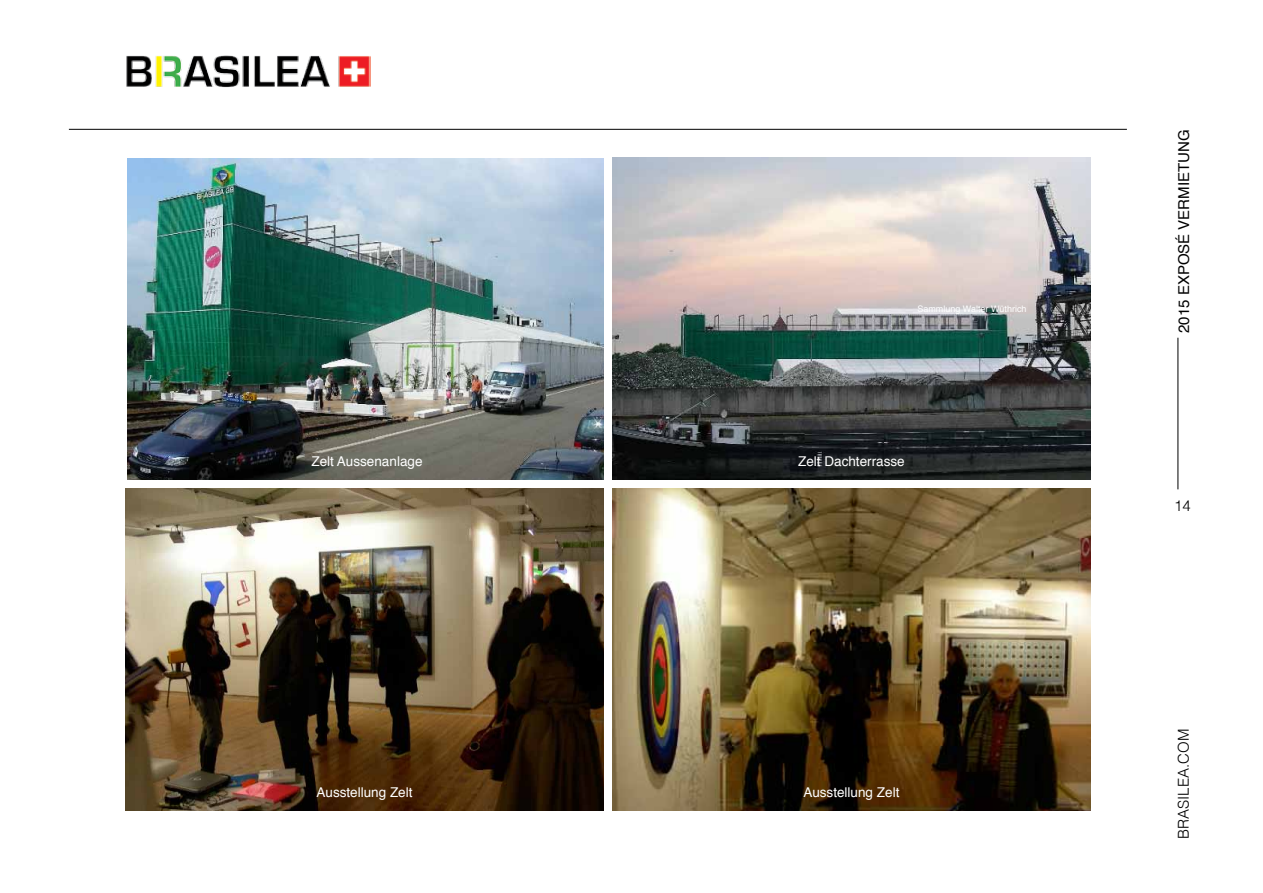
<style>
.page{position:relative;width:1263px;height:893px;background:#fff}
.page>*{position:absolute;margin:0;border:0;box-sizing:border-box;transform-origin:0 0}
.t1{font:15px "Helvetica";color:#000}
.t2{font:300 15px "Helvetica";color:#000}
.t3{font:13.5px "Helvetica";color:#fff}
.t4{font:9px "Helvetica";color:#fff}
</style>
<div class="page">
<img style="left:126px;top:55px;width:245px;height:33px">
<hr style="left:69px;top:129px;width:1058px;height:1px;background:#000">
<hr style="left:1178px;top:338px;width:1px;height:151px;background:#000">
<img style="left:612px;top:157px;width:478px;height:322px">
<img style="left:128px;top:159px;width:476px;height:320px">
<img style="left:125px;top:489px;width:479px;height:321px">
<img style="left:612px;top:489px;width:478px;height:321px">
<img style="left:612px;top:810px;width:478px;height:1px">
<p class="t4" style="left:917px;top:302px;width:111px">Sammlung Walter Wüthrich</p>
<p class="t3" style="left:311px;top:451px;width:113px">Zelt Aussenanlage</p>
<p class="t3" style="left:798px;top:451px;width:108px">Zelt Dachterrasse</p>
<p class="t3" style="left:316px;top:782px;width:98px">Ausstellung Zelt</p>
<p class="t3" style="left:803px;top:782px;width:98px">Ausstellung Zelt</p>
<p class="t1" style="left:1172px;top:333px;width:205px;rotate:-90deg">2015 EXPOSÉ VERMIETUNG</p>
<p class="t2" style="left:1174px;top:492px;width:18px">14</p>
<p class="t2" style="left:1170px;top:839px;width:112px;rotate:-90deg">BRASILEA.COM</p>
</div>
